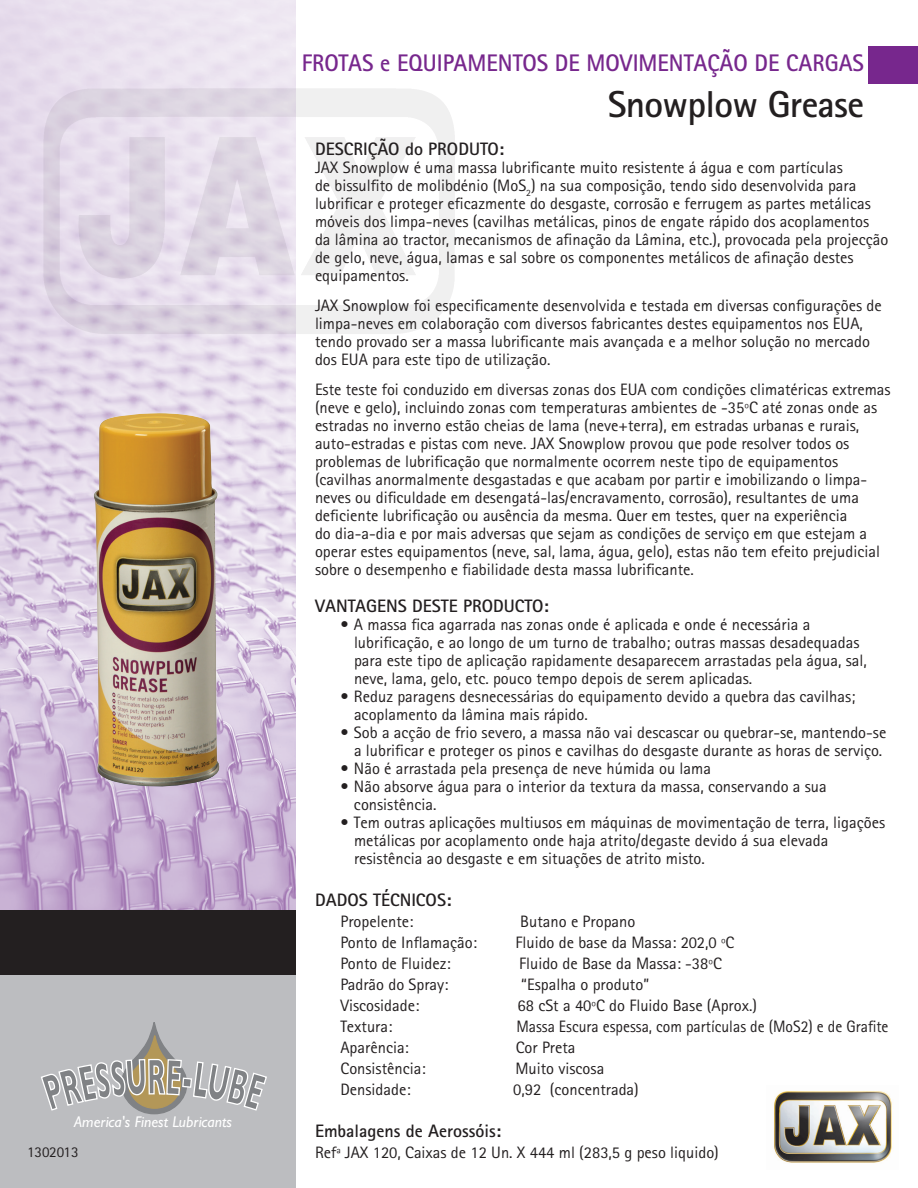
<style>
.page{position:relative;width:918px;height:1188px;background:#fff}
.page>*{position:absolute;margin:0;border:0;box-sizing:border-box;transform-origin:0 0}
.t1{font:700 37.5px "Rotis Sans Serif";letter-spacing:-.02em;color:#231f20}
.t2{font:700 24px "Rotis Sans Serif";color:#77278d;scale:.95 1}
.t3{font:700 18px "Rotis Sans Serif";color:#231f20}
.t4{font:16.5px/18px "Rotis Sans Serif";color:#231f20}
.t5{font:16.5px "Rotis Sans Serif";color:#231f20;scale:.95 1}
.t6{font:italic 15.6px "Gill Sans";color:#fff}
.t7{font:15px "Rotis Sans Serif";color:#231f20}
</style>
<div class="page">
<img style="left:0;top:0;width:296px;height:910px">
<img style="left:93px;top:413px;width:127px;height:373px">
<div style="left:868px;top:46px;width:50px;height:38px;background:#77278d"></div>
<div style="left:0;top:974px;width:296px;height:214px;background:#bcbdc0"></div>
<div style="left:0;top:910px;width:296px;height:65px;background:#231f20"></div>
<svg style="left:41px;top:1022px;width:226px;height:93px"></svg>
<img style="left:774px;top:1091px;width:118px;height:72px">
<img style="left:43px;top:88px;width:354px;height:246px">
<p class="t6" style="left:74px;top:1113px;width:160px">America's Finest Lubricants</p>
<p class="t7" style="left:27px;top:1144px;width:53px">1302013</p>
<p class="t2" style="left:302px;top:48px;width:593px">FROTAS e EQUIPAMENTOS DE MOVIMENTAÇÃO DE CARGAS</p>
<p class="t1" style="left:608px;top:81px;width:258px">Snowplow Grease</p>
<p class="t3" style="left:315px;top:137px;width:191px">DESCRIÇÃO do PRODUTO:</p>
<p class="t4" style="left:315px;top:158px;width:575px">JAX Snowplow é uma massa lubrificante muito resistente á água e com partículas<br>de bissulfito de molibdénio (MoS<sub>2</sub>) na sua composição, tendo sido desenvolvida para lubrificar e proteger eficazmente do desgaste, corrosão e ferrugem as partes metálicas móveis dos limpa-neves (cavilhas metálicas, pinos de engate rápido dos acoplamentos da lâmina ao tractor, mecanismos de afinação da Lâmina, etc.), provocada pela projecção de gelo, neve, água, lamas e sal sobre os componentes metálicos de afinação destes equipamentos.</p>
<p class="t4" style="left:315px;top:296px;width:568px">JAX Snowplow foi especificamente desenvolvida e testada em diversas configurações de limpa-neves em colaboração com diversos fabricantes destes equipamentos nos EUA, tendo provado ser a massa lubrificante mais avançada e a melhor solução no mercado dos EUA para este tipo de utilização.</p>
<p class="t4" style="left:315px;top:380px;width:577px">Este teste foi conduzido em diversas zonas dos EUA com condições climatéricas extremas (neve e gelo), incluindo zonas com temperaturas ambientes de -35ºC até zonas onde as estradas no inverno estão cheias de lama (neve+terra), em estradas urbanas e rurais, auto-estradas e pistas com neve. JAX Snowplow provou que pode resolver todos os problemas de lubrificação que normalmente ocorrem neste tipo de equipamentos (cavilhas anormalmente desgastadas e que acabam por partir e imobilizando o limpa&shy;neves ou dificuldade em desengatá-las/encravamento, corrosão), resultantes de uma deficiente lubrificação ou ausência da mesma. Quer em testes, quer na experiência<br>do dia-a-dia e por mais adversas que sejam as condições de serviço em que estejam a operar estes equipamentos (neve, sal, lama, água, gelo), estas não tem efeito prejudicial sobre o desempenho e fiabilidade desta massa lubrificante.</p>
<p class="t3" style="left:315px;top:595px;width:235px">VANTAGENS DESTE PRODUCTO:</p>
<p class="t4" style="left:354px;top:615px;width:514px;text-indent:-14px">• A massa fica agarrada nas zonas onde é aplicada e onde é necessária a lubrificação, e ao longo de um turno de trabalho; outras massas desadequadas para este tipo de aplicação rapidamente desaparecem arrastadas pela água, sal, neve, lama, gelo, etc. pouco tempo depois de serem aplicadas.</p>
<p class="t4" style="left:354px;top:687px;width:503px;text-indent:-14px">• Reduz paragens desnecessárias do equipamento devido a quebra das cavilhas; acoplamento da lâmina mais rápido.</p>
<p class="t4" style="left:340px;top:723px;width:547px;text-align:center">• Sob a acção de frio severo, a massa não vai descascar ou quebrar-se, mantendo-se a lubrificar e proteger os pinos e cavilhas do desgaste durante as horas de serviço.</p>
<p class="t4" style="left:340px;top:759px;width:372px">• Não é arrastada pela presença de neve húmida ou lama</p>
<p class="t4" style="left:354px;top:777px;width:474px;text-indent:-13px">• Não absorve água para o interior da textura da massa, conservando a sua consistência.</p>
<p class="t4" style="left:354px;top:813px;width:533px;text-indent:-14px">• Tem outras aplicações multiusos em máquinas de movimentação de terra, ligações metálicas por acoplamento onde haja atrito/degaste devido á sua elevada resistência ao desgaste e em situações de atrito misto.</p>
<p class="t3" style="left:315px;top:889px;width:138px">DADOS TÉCNICOS:</p>
<p class="t4" style="left:340px;top:912px;width:74px">Propelente:</p>
<p class="t4" style="left:520px;top:912px;width:117px">Butano e Propano</p>
<p class="t4" style="left:340px;top:933px;width:138px">Ponto de Inflamação:</p>
<p class="t4" style="left:515px;top:933px;width:220px">Fluido de base da Massa: 202,0 ºC</p>
<p class="t4" style="left:340px;top:954px;width:112px">Ponto de Fluidez:</p>
<p class="t4" style="left:519px;top:954px;width:204px">Fluido de Base da Massa: -38ºC</p>
<p class="t4" style="left:340px;top:975px;width:110px">Padrão do Spray:</p>
<p class="t4" style="left:521px;top:975px;width:129px">“Espalha o produto”</p>
<p class="t4" style="left:340px;top:996px;width:80px">Viscosidade:</p>
<p class="t4" style="left:518px;top:996px;width:241px">68 cSt a 40ºC do Fluido Base (Aprox.)</p>
<p class="t4" style="left:340px;top:1017px;width:53px">Textura:</p>
<p class="t5" style="left:516px;top:1017px;width:393px">Massa Escura espessa, com partículas de (MoS2) e de Grafite</p>
<p class="t4" style="left:340px;top:1038px;width:70px">Aparência:</p>
<p class="t4" style="left:516px;top:1038px;width:61px">Cor Preta</p>
<p class="t4" style="left:340px;top:1059px;width:87px">Consistência:</p>
<p class="t4" style="left:515px;top:1059px;width:90px">Muito viscosa</p>
<p class="t4" style="left:340px;top:1080px;width:72px">Densidade:</p>
<p class="t4" style="left:513px;top:1080px;width:127px">0,92 (concentrada)</p>
<p class="t3" style="left:315px;top:1120px;width:188px">Embalagens de Aerossóis:</p>
<p class="t4" style="left:315px;top:1143px;width:405px">Refª JAX 120, Caixas de 12 Un. X 444 ml (283,5 g peso liquido)</p>
</div>
